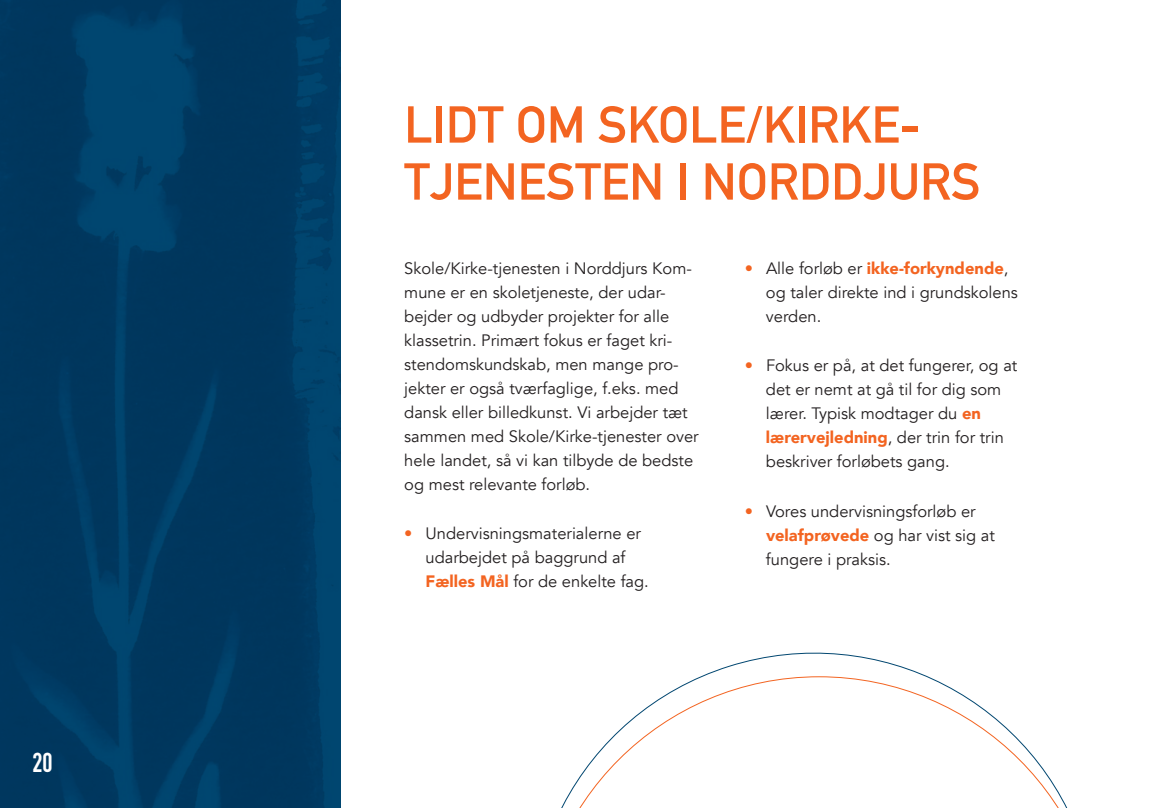
<style>
.page{position:relative;width:1149px;height:808px;background:#fff}
.page>*{position:absolute;margin:0;border:0;box-sizing:border-box;transform-origin:0 0}
.t1{font:51px "DIN Mittelschrift Std";color:#f36421}
.t2{font:27px "DIN Engschrift Std";color:#fff}
.t3{font:16.5px/24px "Avenir";color:#231f20}
.s1{color:#f36421}
.s2{font-weight:900;color:#f36421}
</style>
<div class="page">
<img style="left:0;top:0;width:340px;height:808px">
<svg style="left:561px;top:652px;width:507px;height:156px"></svg>
<p class="t2" style="left:32px;top:747px;width:22px">20</p>
<p class="t1" style="left:404px;top:95px;width:518px">LIDT OM SKOLE/KIRKE-</p>
<p class="t1" style="left:404px;top:152px;width:577px">TJENESTEN I NORDDJURS</p>
<p class="t3" style="left:404px;top:256px;width:296px">Skole/Kirke-tjenesten i Norddjurs Kom&shy;mune er en skoletjeneste, der udar&shy;bejder og udbyder projekter for alle klassetrin. Primært fokus er faget kri&shy;stendomskundskab, men mange pro&shy;jekter er også tværfaglige, f.eks. med dansk eller billedkunst. Vi arbejder tæt sammen med Skole/Kirke-tjenester over hele landet, så vi kan tilbyde de bedste og mest relevante forløb.</p>
<p class="t3" style="left:425px;top:522px;width:225px;text-indent:-21px"><span class="s1">•</span> Undervisningsmaterialerne er udarbejdet på baggrund af<br><span class="s2">Fælles Mål</span> for de enkelte fag.</p>
<p class="t3" style="left:765px;top:256px;width:253px;text-indent:-21px"><span class="s1">•</span> Alle forløb er <span class="s2">ikke-forkyndende</span>, og taler direkte ind i grundskolens verden.</p>
<p class="t3" style="left:765px;top:354px;width:253px;text-indent:-21px"><span class="s1">•</span> Fokus er på, at det fungerer, og at det er nemt at gå til for dig som lærer. Typisk modtager du <span class="s2">en lærervejledning</span>, der trin for trin beskriver forløbets gang.</p>
<p class="t3" style="left:765px;top:499px;width:230px;text-indent:-21px"><span class="s1">•</span> Vores undervisningsforløb er <span class="s2">velafprøvede</span> og har vist sig at fungere i praksis.</p>
</div>
